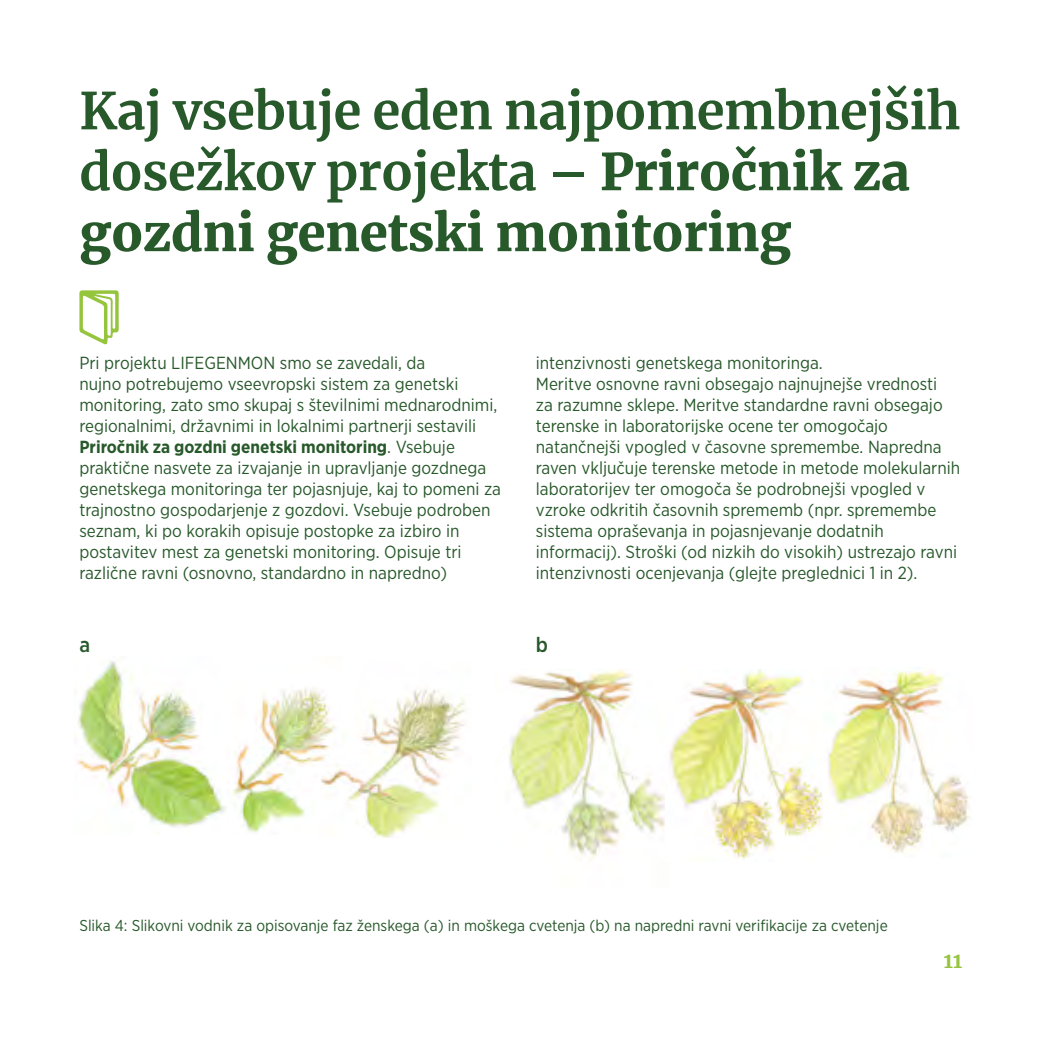
<style>
.page{position:relative;width:1042px;height:1042px;background:#fff}
.page>*{position:absolute;margin:0;border:0;box-sizing:border-box;transform-origin:0 0}
.t1{font:700 50.75px/60.9px "Merriweather";letter-spacing:-.01em;color:#28592b}
.t2{font:700 21px "Merriweather";color:#95c43d}
.t3{font:500 21px "Gotham Narrow";color:#28592b}
.t4{font:17.5px/21px "Gotham Narrow";color:#28592b}
.t5{font:15.75px "Gotham Narrow";color:#28592b}
.s1{font-weight:900}
.s2{font-weight:700}
</style>
<div class="page">
<hr style="left:0;top:0;width:1px;height:1042px;background:#28592b">
<svg style="left:79px;top:290px;width:40px;height:55px"></svg>
<img style="left:74px;top:661px;width:243px;height:171px">
<img style="left:317px;top:689px;width:149px;height:149px">
<img style="left:509px;top:669px;width:156px;height:191px">
<img style="left:669px;top:669px;width:154px;height:191px">
<img style="left:828px;top:671px;width:142px;height:182px">
<h1 class="t1" style="left:79px;top:79px;width:882px">Kaj vsebuje eden najpomembnejših dosežkov projekta – <span class="s1">Priročnik za gozdni genetski monitoring</span></h1>
<p class="t4" style="left:79px;top:352px;width:423px">Pri projektu LIFEGENMON smo se zavedali, da<br>nujno potrebujemo vseevropski sistem za genetski monitoring, zato smo skupaj s številnimi mednarodnimi, regionalnimi, državnimi in lokalnimi partnerji sestavili <span class="s2">Priročnik za gozdni genetski monitoring</span>. Vsebuje praktične nasvete za izvajanje in upravljanje gozdnega genetskega monitoringa ter pojasnjuje, kaj to pomeni za trajnostno gospodarjenje z gozdovi. Vsebuje podroben seznam, ki po korakih opisuje postopke za izbiro in postavitev mest za genetski monitoring. Opisuje tri različne ravni (osnovno, standardno in napredno)</p>
<p class="t4" style="left:536px;top:352px;width:426px">intenzivnosti genetskega monitoringa.<br>Meritve osnovne ravni obsegajo najnujnejše vrednosti<br>za razumne sklepe. Meritve standardne ravni obsegajo terenske in laboratorijske ocene ter omogočajo natančnejši vpogled v časovne spremembe. Napredna raven vključuje terenske metode in metode molekularnih laboratorijev ter omogoča še podrobnejši vpogled v vzroke odkritih časovnih sprememb (npr. spremembe sistema opraševanja in pojasnjevanje dodatnih informacij). Stroški (od nizkih do visokih) ustrezajo ravni intenzivnosti ocenjevanja (glejte preglednici 1 in 2).</p>
<p class="t3" style="left:79px;top:631px;width:12px">a</p>
<p class="t3" style="left:536px;top:631px;width:14px">b</p>
<p class="t5" style="left:79px;top:915px;width:810px">Slika 4: Slikovni vodnik za opisovanje faz ženskega (a) in moškega cvetenja (b) na napredni ravni verifikacije za cvetenje</p>
<p class="t2" style="left:943px;top:946px;width:21px">11</p>
</div>
